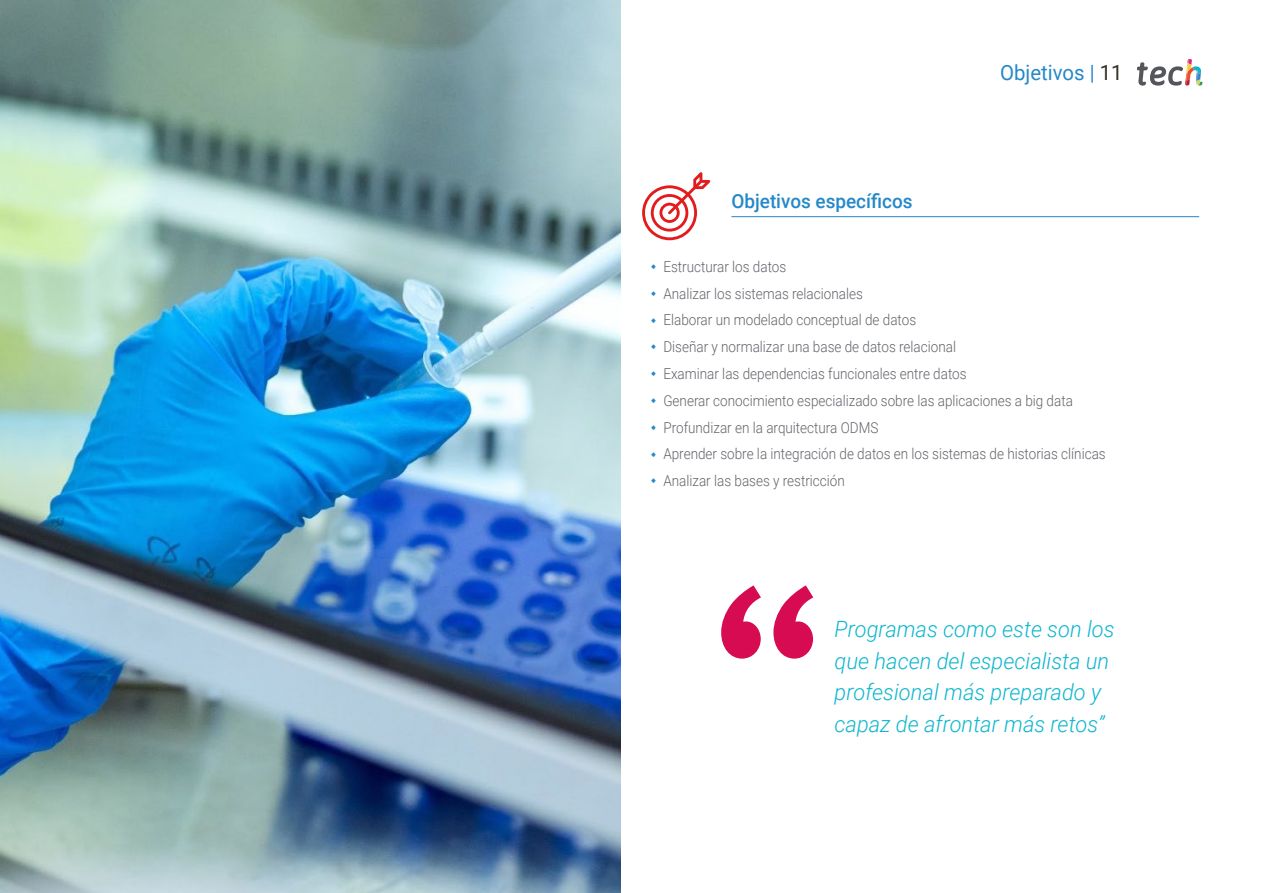
<style>
.page{position:relative;width:1263px;height:893px;background:#fff}
.page>*{position:absolute;margin:0;border:0;box-sizing:border-box;transform-origin:0 0}
.t1{font:italic 300 22.5px/31.5px "Roboto";color:#0fb6cf}
.t2{font:21px "Roboto";color:#2488c9}
.t3{font:500 19.5px "Roboto";color:#2488c9}
.t4{font:300 15px/26.7px "Roboto";color:#61646a;scale:.9 1}
.s1{color:#312e20}
</style>
<div class="page">
<hr style="left:731px;top:216px;width:468px;height:1px;background:#2488c9">
<svg style="left:642px;top:172px;width:68px;height:68px"></svg>
<img style="left:0;top:0;width:621px;height:893px">
<svg style="left:1137px;top:59px;width:65px;height:27px"></svg>
<svg style="left:721px;top:585px;width:92px;height:74px"></svg>
<h3 class="t3" style="left:731px;top:188px;width:183px">Objetivos específicos</h3>
<h2 class="t2" style="left:1000px;top:57px;width:124px">Objetivos | <span class="s1">11</span></h2>
<p class="t4" style="left:663px;top:253px;width:493px">Estructurar los datos<br>Analizar los sistemas relacionales<br>Elaborar un modelado conceptual de datos<br>Diseñar y normalizar una base de datos relacional<br>Examinar las dependencias funcionales entre datos<br>Generar conocimiento especializado sobre las aplicaciones a big data Profundizar en la arquitectura ODMS<br>Aprender sobre la integración de datos en los sistemas de historias clínicas Analizar las bases y restricción</p>
<h1 class="t1" style="left:834px;top:613px;width:282px">Programas como este son los que hacen del especialista un profesional más preparado y capaz de afrontar más retos”</h1>
</div>
